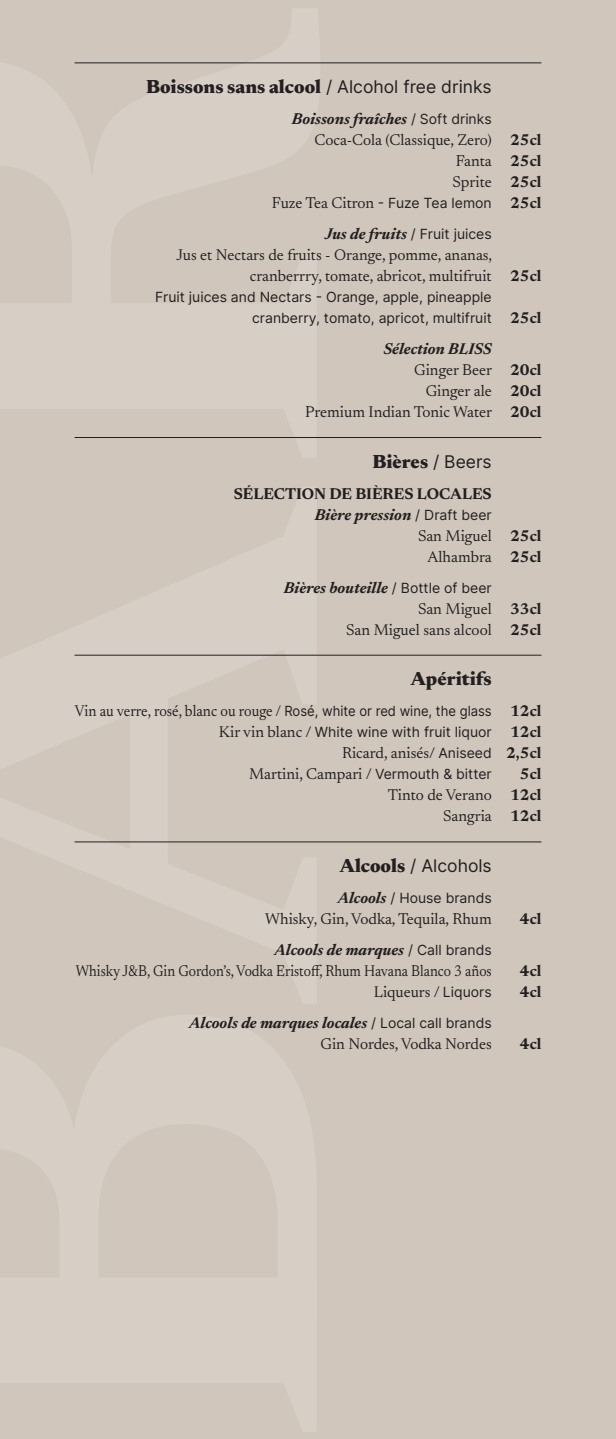
<style>
.page{position:relative;width:616px;height:1439px;background:#fff}
.page>*{position:absolute;margin:0;border:0;box-sizing:border-box;transform-origin:0 0}
.t1{font:800 19.25px "Newsreader 24 pt";color:#231f20}
.t2{font:17.5px "Inter";color:#231f20}
.t3{font:15.75px/21px "Newsreader 24 pt";color:#231f20}
.t4{font:italic 700 15.75px/21px "Newsreader 24 pt";color:#231f20;text-align:right}
.t5{font:15.75px/21px "Newsreader 24 pt";color:#231f20;text-align:right;scale:.9 1}
.t6{font:15.75px "Newsreader 24 pt";color:#231f20;scale:.93 1}
.t7{font:700 15.75px "Newsreader 24 pt";color:#231f20}
.t8{font:14px/21px "Inter";color:#231f20}
.s1{font-family:"Inter";font-weight:400;font-size:17.5px}
.s2{font-family:"Inter";font-weight:400;font-style:normal;font-size:14px}
.s3{font-weight:700}
.s4{font-family:"Inter";font-size:14px}
.s5{font-family:"Newsreader 24 pt";font-weight:700;font-style:italic;font-size:15.75px}
.s6{font-family:"Newsreader 24 pt";font-weight:700;font-size:15.75px}
.s7{font-family:"Newsreader 24 pt";font-size:15.75px}
.s8{font-family:"Newsreader 24 pt";font-weight:800;font-size:19.25px}
.s9{font-weight:700;font-style:italic}
.s10{font-weight:400;font-style:normal}
</style>
<div class="page">
<div style="left:0;top:0;width:615px;height:1439px;background:#d0c6bb"></div>
<hr style="left:74px;top:62px;width:467px;height:1px;background:#231f20">
<hr style="left:74px;top:437px;width:467px;height:1px;background:#231f20">
<hr style="left:74px;top:655px;width:467px;height:1px;background:#231f20">
<hr style="left:74px;top:841px;width:467px;height:1px;background:#231f20">
<p class="t1" style="left:146px;top:73px;width:347px">Boissons sans alcool <span class="s1">/ Alcohol free drinks</span></p>
<p class="t4" style="left:292px;top:107px;width:201px">Boissons fraîches <span class="s2">/ Soft drinks</span></p>
<p class="t3" style="left:314px;top:128px;width:228px">Coca-Cola (Classique, Zero) <span class="s3">25cl</span></p>
<p class="t3" style="left:455px;top:149px;width:87px">Fanta <span class="s3">25cl</span></p>
<p class="t3" style="left:452px;top:170px;width:90px">Sprite <span class="s3">25cl</span></p>
<p class="t3" style="left:272px;top:191px;width:271px">Fuze Tea Citron <span class="s4">- Fuze Tea lemon</span> <span class="s3">25cl</span></p>
<p class="t8" style="left:325px;top:223px;width:168px"><span class="s5">Jus de fruits</span> / Fruit juices</p>
<p class="t3" style="left:249px;top:243px;width:293px;text-indent:-73px">Jus et Nectars de fruits - Orange, pomme, ananas, cranberrry, tomate, abricot, multifruit <span class="s3">25cl</span></p>
<p class="t8" style="left:252px;top:286px;width:290px;text-indent:-97px">Fruit juices and Nectars - Orange, apple, pineapple cranberry, tomato, apricot, multifruit <span class="s6">25cl</span></p>
<p class="t4" style="left:383px;top:337px;width:110px">Sélection BLISS</p>
<p class="t3" style="left:414px;top:358px;width:129px">Ginger Beer <span class="s3">20cl</span></p>
<p class="t3" style="left:425px;top:379px;width:117px">Ginger ale <span class="s3">20cl</span></p>
<p class="t3" style="left:305px;top:400px;width:238px">Premium Indian Tonic Water <span class="s3">20cl</span></p>
<p class="t1" style="left:372px;top:447px;width:121px">Bières <span class="s1">/ Beers</span></p>
<p class="t7" style="left:233px;top:482px;width:259px">SÉLECTION DE BIÈRES LOCALES</p>
<p class="t4" style="left:314px;top:503px;width:178px">Bière pression <span class="s2">/ Draft beer</span></p>
<p class="t3" style="left:417px;top:524px;width:125px">San Miguel <span class="s3">25cl</span></p>
<p class="t3" style="left:427px;top:545px;width:115px">Alhambra <span class="s3">25cl</span></p>
<p class="t4" style="left:283px;top:576px;width:209px">Bières bouteille <span class="s2">/ Bottle of beer</span></p>
<p class="t3" style="left:417px;top:597px;width:125px">San Miguel <span class="s3">33cl</span></p>
<p class="t3" style="left:346px;top:618px;width:197px">San Miguel sans alcool <span class="s3">25cl</span></p>
<p class="t1" style="left:410px;top:665px;width:82px">Apéritifs</p>
<p class="t6" style="left:75px;top:700px;width:503px">Vin au verre, rosé, blanc ou rouge / <span class="s4">Rosé, white or red wine, the glass</span> <span class="s3">12cl</span></p>
<p class="t8" style="left:219px;top:721px;width:324px"><span class="s7">Kir vin blanc /</span> White wine with fruit liquor <span class="s6">12cl</span></p>
<p class="t3" style="left:249px;top:741px;width:293px;text-indent:93px">Ricard, anisés/ <span class="s4">Aniseed</span> <span class="s3">2,5cl<br></span>Martini, Campari / <span class="s4">Vermouth &amp; bitter</span></p>
<p class="t3" style="left:387px;top:762px;width:155px;text-align:right"><span class="s3">5cl<br></span>Tinto de Verano <span class="s3">12cl<br></span>Sangria <span class="s3">12cl</span></p>
<p class="t2" style="left:339px;top:853px;width:153px"><span class="s8">Alcools</span> / Alcohols</p>
<p class="t8" style="left:337px;top:887px;width:155px"><span class="s5">Alcools</span> / House brands</p>
<p class="t3" style="left:265px;top:907px;width:228px">Whisky, Gin, Vodka, Tequila, Rhum</p>
<p class="t7" style="left:519px;top:907px;width:23px">4cl</p>
<p class="t5" style="left:76px;top:938px;width:463px"><span class="s9">Alcools de marques</span> <span class="s4">/ Call brands<br></span>Whisky J&amp;B, Gin Gordon’s, Vodka Eristoff, Rhum Havana Blanco 3 años</p>
<p class="t7" style="left:519px;top:959px;width:23px">4cl</p>
<p class="t3" style="left:373px;top:980px;width:119px">Liqueurs / <span class="s4">Liquors</span></p>
<p class="t7" style="left:519px;top:980px;width:23px">4cl</p>
<p class="t4" style="left:189px;top:1011px;width:304px">Alcools de marques locales <span class="s2">/ Local call brands<br></span><span class="s10">Gin Nordes, Vodka Nordes</span></p>
<p class="t7" style="left:519px;top:1032px;width:23px">4cl</p>
</div>
